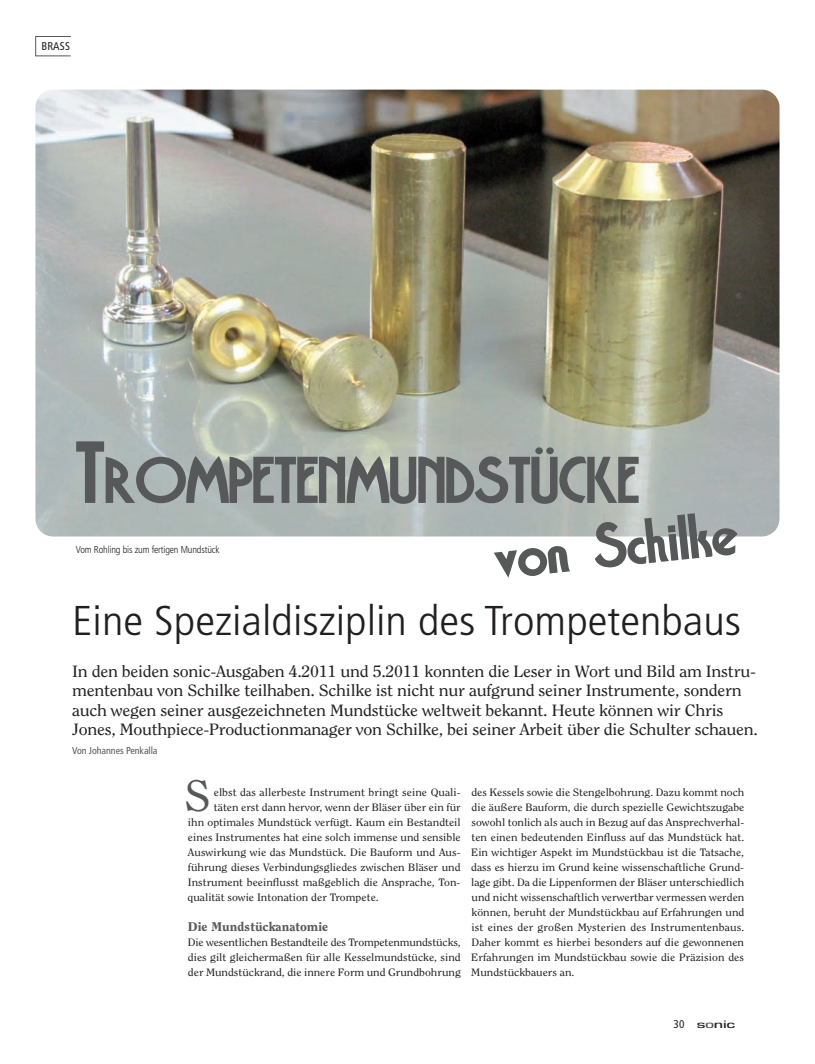
<style>
.page{position:relative;width:815px;height:1064px;background:#fff}
.page>*{position:absolute;margin:0;border:0;box-sizing:border-box;transform-origin:0 0}
.t1{font:43.75px "Clearface Std";color:#57585a;scale:1.1 1}
.t2{font:300 condensed 41.62px "Frutiger LT Std";color:#231f20;scale:1.11 1}
.t3{font:16.25px/19.5px "Clearface Std";letter-spacing:-.015em;color:#231f20;scale:1.1 1}
.t4{font:800 12.5px "Clearface Std";color:#57585a;scale:1.1 1}
.t5{font:500 11.25px "Eurostile T";letter-spacing:-.02em;color:#231f20;scale:1.6 1}
.t6{font:condensed 11.25px "Frutiger LT Std";letter-spacing:.01em;color:#231f20}
.t7{font:10.62px/15px "Clearface Std";color:#231f20;text-align:justify;scale:1.1 1}
.t8{font:300 condensed 10px "Frutiger LT Std";letter-spacing:-.015em;color:#231f20}
.t9{font:condensed 10px "Frutiger LT Std";letter-spacing:-.005em;color:#57585a}
.s1{font-family:"Frutiger LT Std";font-weight:400;font-stretch:condensed}
.s2{color:#57585a}
</style>
<div class="page">
<div style="left:35px;top:36px;width:36px;height:20px;border:1px solid #57585a"></div>
<img style="left:35px;top:90px;width:745px;height:446px">
<svg style="left:494px;top:513px;width:244px;height:65px"></svg>
<svg style="left:76px;top:441px;width:563px;height:63px;background:#8f9492"></svg>
<p class="t6" style="left:41px;top:41px;width:30px">BRASS</p>
<p class="t8" style="left:76px;top:545px;width:145px">Vom Rohling bis zum fertigen Mundstück</p>
<h2 class="t2" style="left:72px;top:603px;width:604px">Eine Spezialdisziplin des Trompetenbaus</h2>
<p class="t3" style="left:72px;top:662px;width:625px">In den beiden sonic-Ausgaben 4.2011 und 5.2011 konnten die Leser in Wort und Bild am Instru&shy;mentenbau von Schilke teilhaben. Schilke ist nicht nur aufgrund seiner Instrumente, sondern auch wegen seiner ausgezeichneten Mundstücke weltweit bekannt. Heute können wir Chris Jones, Mouthpiece-Productionmanager von Schilke, bei seiner Arbeit über die Schulter schauen.</p>
<p class="t9" style="left:72px;top:747px;width:87px">Von Johannes Penkalla</p>
<h1 class="t1" style="left:184px;top:778px;width:26px">S</h1>
<p class="t7" style="left:214px;top:785px;width:226px">elbst das allerbeste Instrument bringt seine Quali-</p>
<p class="t7" style="left:214px;top:800px;width:226px">täten erst dann hervor, wenn der Bläser über ein für</p>
<p class="t7" style="left:188px;top:815px;width:250px">ihn optimales Mundstück verfügt. Kaum ein Bestandteil</p>
<p class="t7" style="left:188px;top:830px;width:250px">eines Instrumentes hat eine solch immense und sensible</p>
<p class="t7" style="left:188px;top:845px;width:249px">Auswirkung wie das Mundstück. Die Bauform und Aus-</p>
<p class="t7" style="left:188px;top:860px;width:250px">führung dieses Verbindungsgliedes zwischen Bläser und</p>
<p class="t7" style="left:188px;top:875px;width:249px">Instrument beeinflusst maßgeblich die Ansprache, Ton-</p>
<p class="t7" style="left:188px;top:890px;width:175px">qualität sowie Intonation der Trompete.</p>
<p class="t4" style="left:188px;top:921px;width:129px">Die Mundstückanatomie</p>
<p class="t7" style="left:188px;top:935px;width:250px">Die wesentlichen Bestandteile des Trompetenmundstücks, dies gilt gleichermaßen für alle Kesselmundstücke, sind der Mundstückrand, die innere Form und Grundbohrung</p>
<p class="t7" style="left:471px;top:785px;width:250px">des Kessels sowie die Stengelbohrung. Dazu kommt noch die äußere Bauform, die durch spezielle Gewichtszugabe sowohl tonlich als auch in Bezug auf das Ansprechverhal&shy;ten einen bedeutenden Einfluss auf das Mundstück hat.<br>Ein wichtiger Aspekt im Mundstückbau ist die Tatsache, dass es hierzu im Grund keine wissenschaftliche Grund&shy;lage gibt. Da die Lippenformen der Bläser unterschiedlich und nicht wissenschaftlich verwertbar vermessen werden können, beruht der Mundstückbau auf Erfahrungen und ist eines der großen Mysterien des Instrumentenbaus.<br>Daher kommt es hierbei besonders auf die gewonnenen Erfahrungen im Mundstückbau sowie die Präzision des Mundstückbauers an.</p>
<p class="t5" style="left:674px;top:1017px;width:40px"><span class="s1">30</span> s<span class="s2">o</span>nic</p>
</div>
